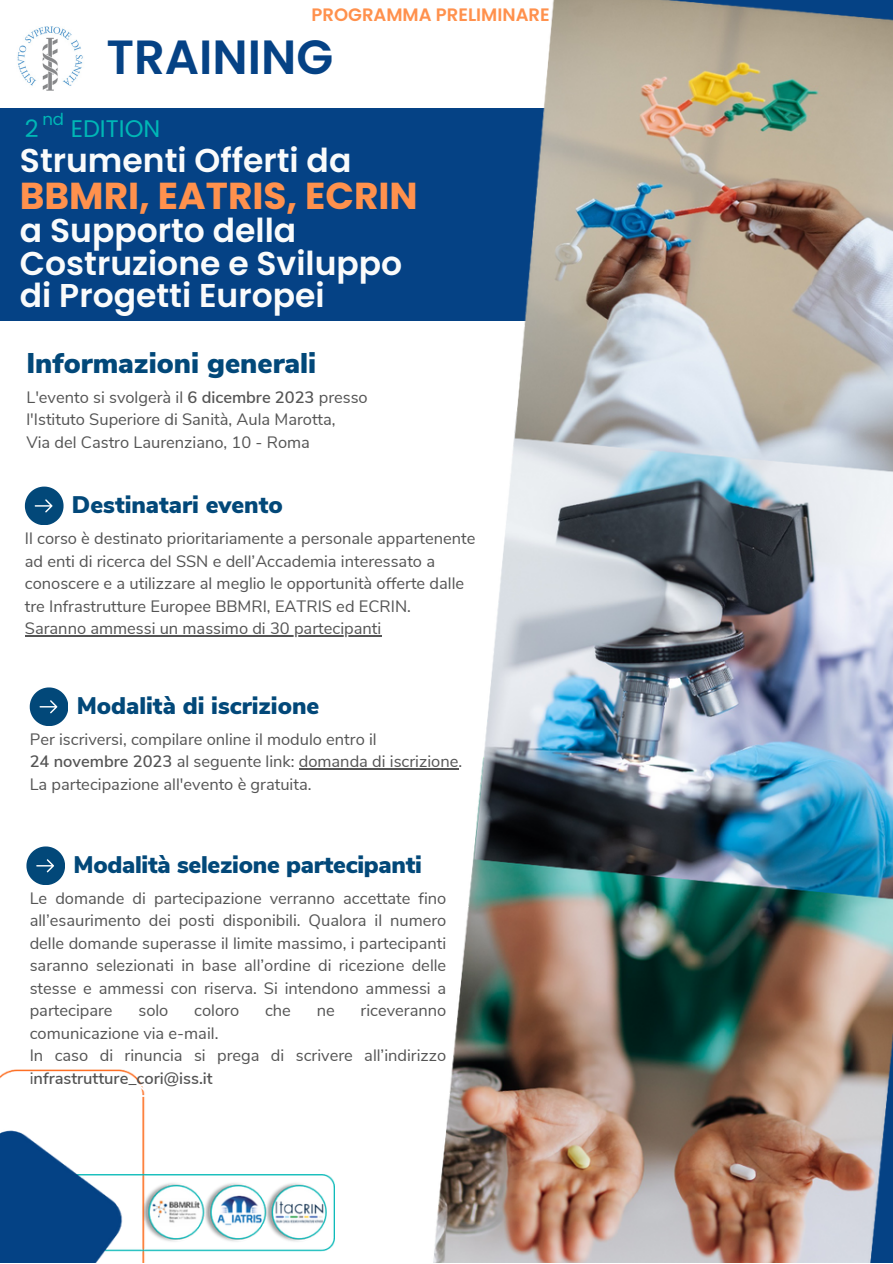
<style>
.page{position:relative;width:893px;height:1264px;background:#fff}
.page>*{position:absolute;margin:0;border:0;box-sizing:border-box;transform-origin:0 0}
.t1{font:600 48px "Poppins";color:#054285}
.t2{font:700 37.5px "Poppins";color:#ff914d}
.t3{font:600 33px "Poppins";color:#fafbfb}
.t4{font:900 28.5px "Nunito Sans";color:#024879}
.t5{font:900 24px "Nunito Sans";color:#024879}
.t6{font:24px "Poppins";color:#00b7b6}
.t7{font:600 18px "Poppins";color:#ff914d}
.t8{font:16.5px/22.5px "Nunito Sans";color:#545454}
.t9{font:16.5px "Poppins";color:#00b7b6}
.s1{font-weight:600}
</style>
<div class="page">
<div style="left:0;top:108px;width:684px;height:213px;background:#054285"></div>
<img style="left:0;top:1069px;width:334px;height:193px">
<svg style="left:138px;top:1084px;width:15px;height:12px"></svg>
<img style="left:431px;top:0;width:461px;height:1262px">
<img style="left:17px;top:26px;width:66px;height:64px">
<svg style="left:30px;top:687px;width:38px;height:38px"></svg>
<hr style="left:299px;top:768px;width:159px;height:1px;background:#545454">
<svg style="left:26px;top:846px;width:39px;height:38px"></svg>
<hr style="left:25px;top:635px;width:356px;height:1px;background:#545454">
<svg style="left:25px;top:486px;width:38px;height:39px"></svg>
<p class="t7" style="left:311px;top:2px;width:239px">PROGRAMMA PRELIMINARE</p>
<p class="t1" style="left:106px;top:24px;width:228px">TRAINING</p>
<p class="t9" style="left:42px;top:108px;width:23px">nd</p>
<p class="t6" style="left:25px;top:112px;width:15px">2</p>
<p class="t6" style="left:71px;top:112px;width:91px">EDITION</p>
<p class="t3" style="left:20px;top:138px;width:333px">Strumenti Offerti da</p>
<p class="t2" style="left:20px;top:170px;width:399px">BBMRI, EATRIS, ECRIN</p>
<p class="t3" style="left:20px;top:207px;width:278px">a Supporto della</p>
<p class="t3" style="left:20px;top:240px;width:384px">Costruzione e Sviluppo</p>
<p class="t3" style="left:20px;top:272px;width:306px">di Progetti Europei</p>
<p class="t4" style="left:26px;top:344px;width:291px">Informazioni generali</p>
<p class="t8" style="left:26px;top:386px;width:343px">L'evento si svolgerà il <span class="s1">6 dicembre 2023</span> presso</p>
<p class="t8" style="left:26px;top:408px;width:311px">l'Istituto Superiore di Sanità, Aula Marotta,</p>
<p class="t8" style="left:26px;top:431px;width:285px">Via del Castro Laurenziano, 10 - Roma</p>
<p class="t5" style="left:72px;top:488px;width:212px">Destinatari evento</p>
<p class="t8" style="left:25px;top:527px;width:452px">Il corso è destinato prioritariamente a personale appartenente ad enti di ricerca del SSN e dell’Accademia interessato a conoscere e a utilizzare al meglio le opportunità offerte dalle tre Infrastrutture Europee BBMRI, EATRIS ed ECRIN.</p>
<p class="t8" style="left:25px;top:617px;width:358px">Saranno ammessi un massimo di 30 partecipanti</p>
<p class="t5" style="left:77px;top:689px;width:244px">Modalità di iscrizione</p>
<p class="t8" style="left:30px;top:728px;width:348px">Per iscriversi, compilare online il modulo entro il</p>
<p class="t8" style="left:30px;top:750px;width:434px"><span class="s1">24 novembre 2023</span> al seguente link: domanda di iscrizione.</p>
<p class="t8" style="left:30px;top:773px;width:283px">La partecipazione all'evento è gratuita.</p>
<p class="t5" style="left:73px;top:848px;width:350px">Modalità selezione partecipanti</p>
<p class="t8" style="left:30px;top:887px;width:418px;text-align:justify">Le domande di partecipazione verranno accettate fino all’esaurimento dei posti disponibili. Qualora il numero delle domande superasse il limite massimo, i partecipanti saranno selezionati in base all’ordine di ricezione delle stesse e ammessi con riserva. Si intendono ammessi a partecipare</p>
<p class="t8" style="left:138px;top:999px;width:31px">solo</p>
<p class="t8" style="left:194px;top:999px;width:46px">coloro</p>
<p class="t8" style="left:265px;top:999px;width:27px">che</p>
<p class="t8" style="left:317px;top:999px;width:20px">ne</p>
<p class="t8" style="left:360px;top:999px;width:87px">riceveranno</p>
<p class="t8" style="left:30px;top:1022px;width:190px">comunicazione via e-mail.</p>
<p class="t8" style="left:30px;top:1044px;width:418px">In caso di rinuncia si prega di scrivere all’indirizzo i<span class="s1">nfrastrutture_cori@iss.it</span></p>
</div>
